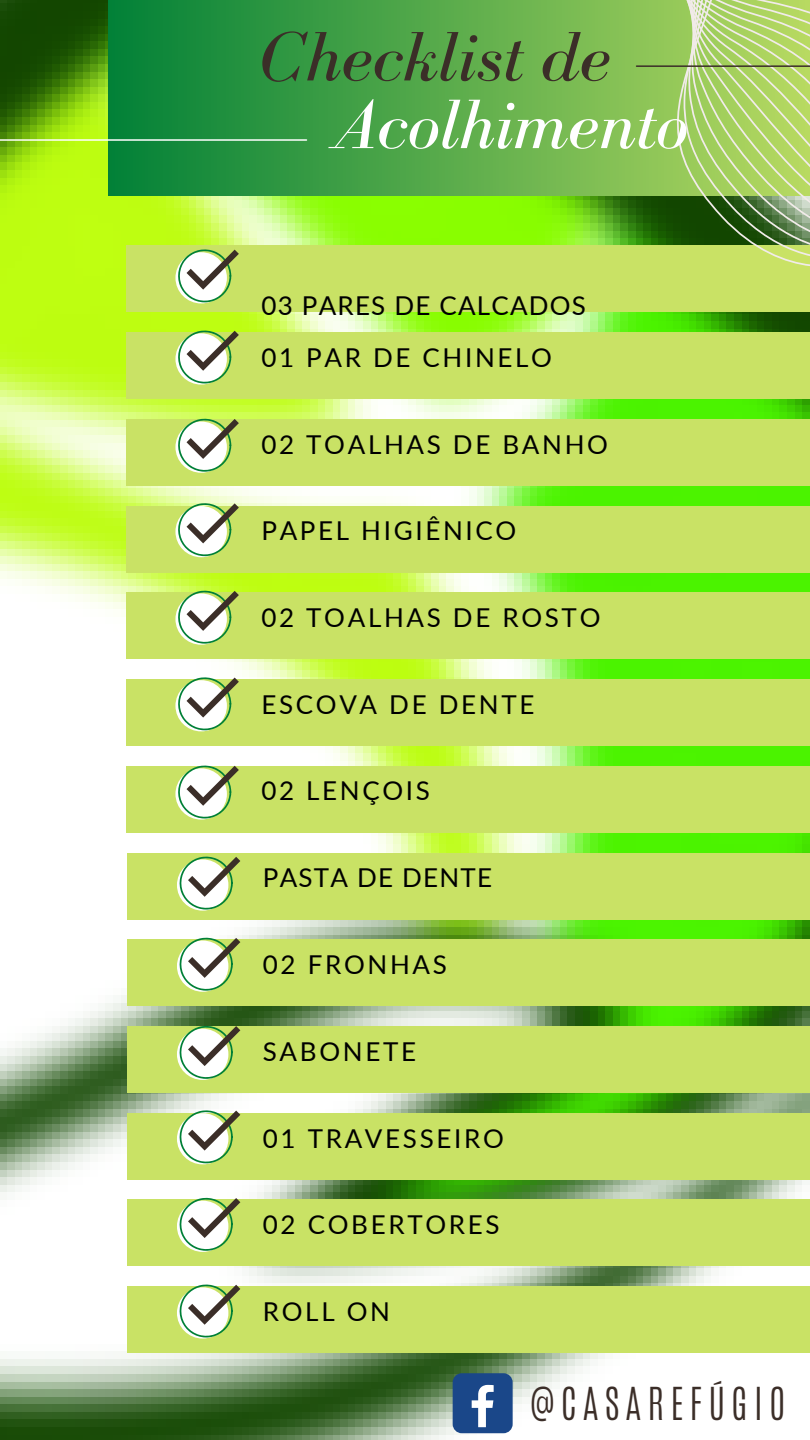
<style>
.page{position:relative;width:810px;height:1440px;background:#fff}
.page>*{position:absolute;margin:0;border:0;box-sizing:border-box;transform-origin:0 0}
.t1{font:italic 72px "Bodoni FLF";color:#3b2e28}
.t2{font:italic 72px "Bodoni FLF";color:#fff}
.t3{font:300 38px "Antonio";letter-spacing:.16em;color:#3b2e28}
.t4{font:26px "Lato";letter-spacing:.105em;color:#000}
.t5{font:26px "Lato";letter-spacing:.045em;color:#000}
</style>
<div class="page">
<img style="left:0;top:0;width:810px;height:1440px">
<div style="left:126px;top:766px;width:684px;height:66px;background:#c9e265"></div>
<div style="left:126px;top:679px;width:684px;height:67px;background:#c9e265"></div>
<div style="left:126px;top:592px;width:684px;height:67px;background:#c9e265"></div>
<div style="left:126px;top:506px;width:684px;height:66px;background:#c9e265"></div>
<div style="left:126px;top:419px;width:684px;height:67px;background:#c9e265"></div>
<div style="left:126px;top:332px;width:684px;height:67px;background:#c9e265"></div>
<div style="left:126px;top:246px;width:684px;height:66px;background:#c9e265"></div>
<svg style="left:175px;top:252px;width:52px;height:51px"></svg>
<svg style="left:178px;top:249px;width:61px;height:53px"></svg>
<svg style="left:109px;top:0;width:344px;height:196px;background:#2d9641"></svg>
<svg style="left:486px;top:213px;width:324px;height:5px;background:#559c1e"></svg>
<svg style="left:453px;top:0;width:357px;height:197px;background:#8dc45f"></svg>
<hr style="left:637px;top:65px;width:173px;height:2px;background:#3b2e28">
<hr style="left:0;top:139px;width:307px;height:2px;background:#fff">
<svg style="left:175px;top:333px;width:52px;height:52px"></svg>
<svg style="left:178px;top:331px;width:61px;height:53px"></svg>
<svg style="left:175px;top:422px;width:52px;height:51px"></svg>
<svg style="left:178px;top:419px;width:61px;height:53px"></svg>
<svg style="left:175px;top:506px;width:52px;height:51px"></svg>
<svg style="left:178px;top:503px;width:61px;height:53px"></svg>
<svg style="left:175px;top:593px;width:52px;height:52px"></svg>
<svg style="left:178px;top:591px;width:61px;height:53px"></svg>
<svg style="left:175px;top:680px;width:52px;height:51px"></svg>
<svg style="left:178px;top:677px;width:61px;height:53px"></svg>
<svg style="left:175px;top:768px;width:52px;height:52px"></svg>
<svg style="left:178px;top:766px;width:61px;height:53px"></svg>
<div style="left:127px;top:1286px;width:683px;height:67px;background:#c9e265"></div>
<div style="left:127px;top:1200px;width:683px;height:66px;background:#c9e265"></div>
<div style="left:127px;top:1113px;width:683px;height:67px;background:#c9e265"></div>
<div style="left:127px;top:1026px;width:683px;height:67px;background:#c9e265"></div>
<div style="left:127px;top:939px;width:683px;height:67px;background:#c9e265"></div>
<div style="left:127px;top:853px;width:683px;height:67px;background:#c9e265"></div>
<svg style="left:177px;top:859px;width:51px;height:52px"></svg>
<svg style="left:180px;top:857px;width:60px;height:53px"></svg>
<svg style="left:177px;top:941px;width:51px;height:51px"></svg>
<svg style="left:180px;top:938px;width:60px;height:53px"></svg>
<svg style="left:177px;top:1029px;width:51px;height:51px"></svg>
<svg style="left:180px;top:1026px;width:60px;height:53px"></svg>
<svg style="left:177px;top:1113px;width:51px;height:51px"></svg>
<svg style="left:180px;top:1110px;width:60px;height:53px"></svg>
<svg style="left:177px;top:1201px;width:51px;height:51px"></svg>
<svg style="left:180px;top:1198px;width:60px;height:53px"></svg>
<svg style="left:177px;top:1287px;width:51px;height:52px"></svg>
<svg style="left:180px;top:1285px;width:60px;height:53px"></svg>
<div style="left:453px;top:1373px;width:60px;height:60px;background:#1a4789;border-radius:9px"></div>
<svg style="left:472px;top:1385px;width:22px;height:42px"></svg>
<h1 class="t1" style="left:260px;top:18px;width:351px">Checklist de</h1>
<h1 class="t2" style="left:331px;top:85px;width:358px">Acolhimento</h1>
<p class="t5" style="left:261px;top:289px;width:326px">03 PARES DE CALCADOS</p>
<p class="t4" style="left:261px;top:341px;width:292px">01 PAR DE CHINELO</p>
<p class="t4" style="left:261px;top:428px;width:348px">02 TOALHAS DE BANHO</p>
<p class="t4" style="left:261px;top:515px;width:256px">PAPEL HIGIÊNICO</p>
<p class="t4" style="left:261px;top:601px;width:341px">02 TOALHAS DE ROSTO</p>
<p class="t4" style="left:261px;top:688px;width:275px">ESCOVA DE DENTE</p>
<p class="t4" style="left:261px;top:775px;width:170px">02 LENÇOIS</p>
<p class="t5" style="left:263px;top:862px;width:231px">PASTA DE DENTE</p>
<p class="t4" style="left:263px;top:949px;width:186px">02 FRONHAS</p>
<p class="t4" style="left:263px;top:1035px;width:155px">SABONETE</p>
<p class="t4" style="left:263px;top:1122px;width:243px">01 TRAVESSEIRO</p>
<p class="t4" style="left:263px;top:1209px;width:238px">02 COBERTORES</p>
<p class="t4" style="left:263px;top:1295px;width:129px">ROLL ON</p>
<h2 class="t3" style="left:530px;top:1377px;width:257px">@CASAREFÚGIO</h2>
</div>
